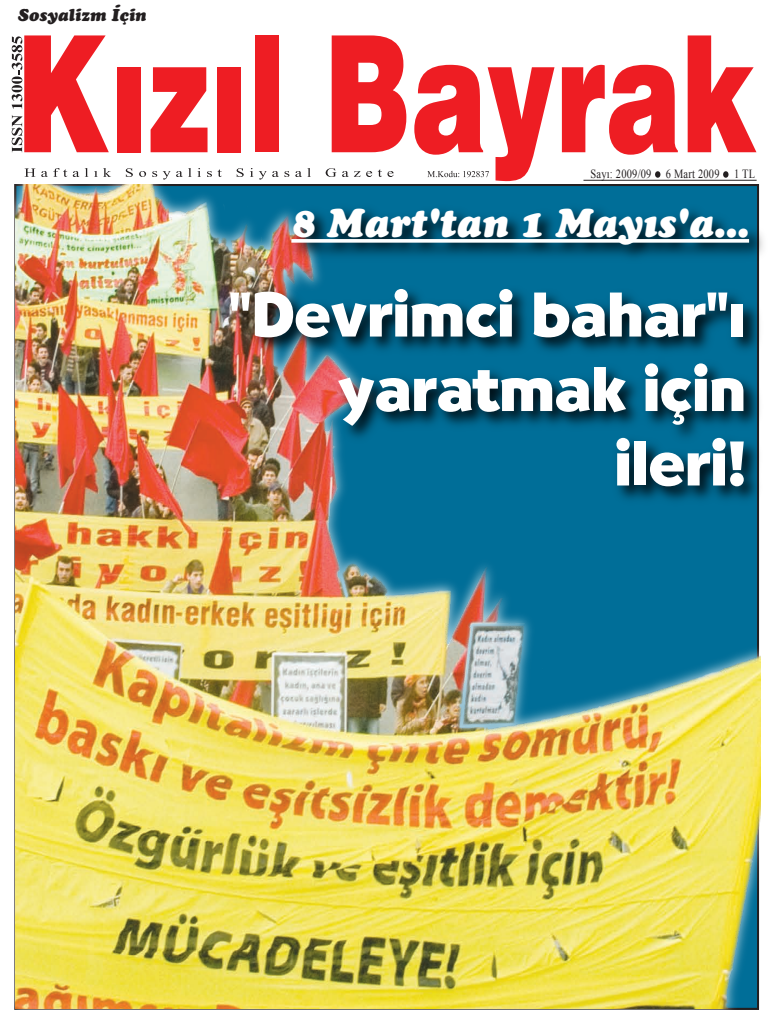
<style>
.page{position:relative;width:774px;height:1026px;background:#fff}
.page>*{position:absolute;margin:0;border:0;box-sizing:border-box;transform-origin:0 0}
.t1{font:700 62px/74.4px "Bernhard";color:#fff;text-align:right}
.t2{font:italic 900 40px "Cooper";color:#fff}
.t3{font:italic 900 17px "Cooper";color:#231f20}
.t4{font:12.5px "Times New Roman";letter-spacing:.02em;color:#231f20;scale:.83 1}
</style>
<div class="page">
<svg style="left:12px;top:35px;width:94px;height:110px"></svg>
<div style="left:117px;top:67px;width:23px;height:85px;background:#ee1d23"></div>
<svg style="left:150px;top:67px;width:57px;height:78px"></svg>
<div style="left:217px;top:67px;width:24px;height:85px;background:#ee1d23"></div>
<div style="left:255px;top:35px;width:23px;height:117px;background:#ee1d23"></div>
<svg style="left:331px;top:35px;width:75px;height:110px"></svg>
<svg style="left:414px;top:65px;width:140px;height:80px"></svg>
<svg style="left:561px;top:65px;width:114px;height:80px"></svg>
<svg style="left:687px;top:35px;width:67px;height:110px"></svg>
<img style="left:11px;top:145px;width:750px;height:865px">
<img style="left:16px;top:184px;width:744px;height:823px">
<img style="left:205px;top:275px;width:556px;height:252px">
<img style="left:254px;top:195px;width:509px;height:94px">
<hr style="left:291px;top:239px;width:457px;height:3px;background:#fff">
<p class="t3" style="left:18px;top:5px;width:130px">Sosyalizm İçin</p>
<p class="t4" style="left:590px;top:167px;width:200px">Sayı: 2009/09 6 Mart 2009 1 TL</p>
<p class="t2" style="left:291px;top:198px;width:459px">8 Mart'tan 1 Mayıs'a...</p>
<p class="t1" style="left:228px;top:279px;width:519px">"Devrimci bahar"ı yaratmak için ileri!</p>
</div>
